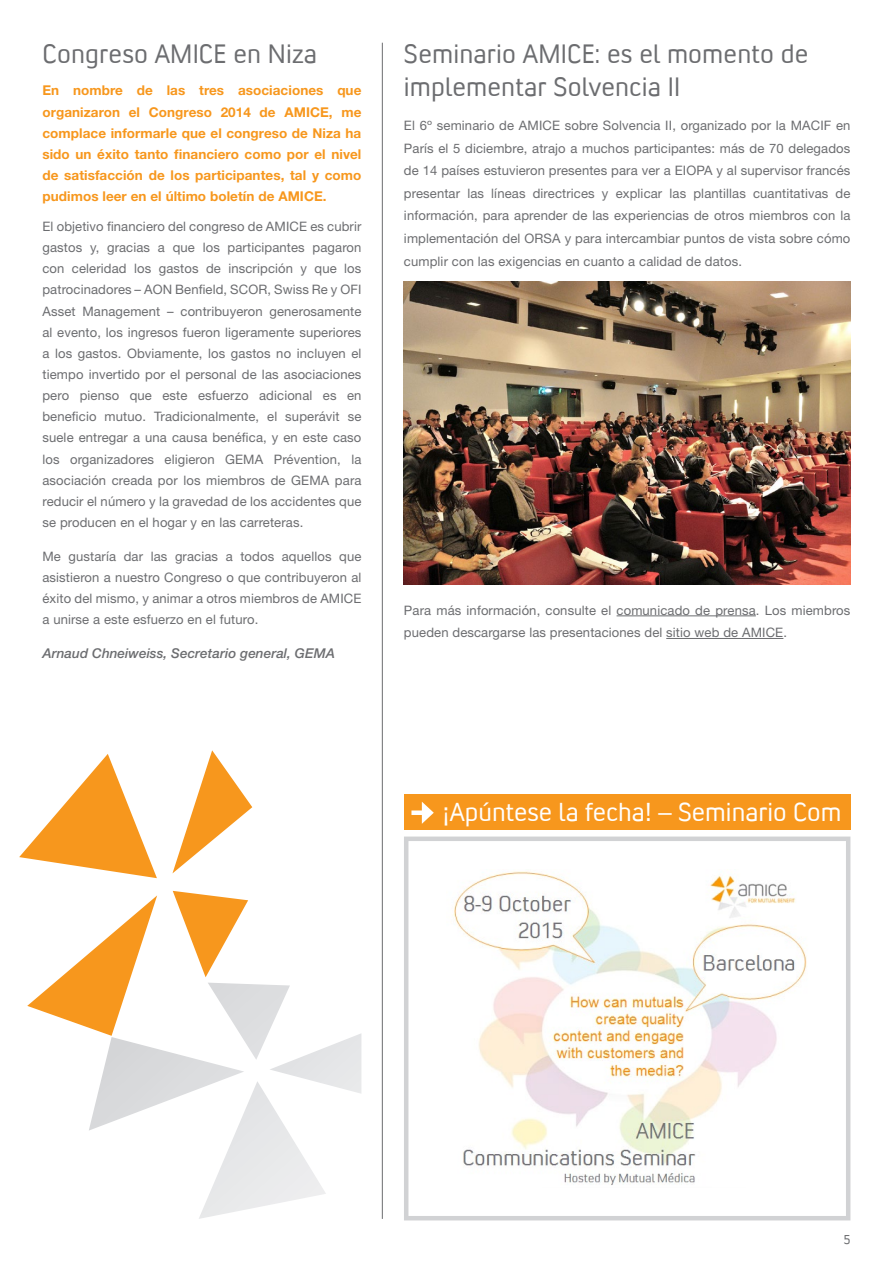
<style>
.page{position:relative;width:893px;height:1263px;background:#fff}
.page>*{position:absolute;margin:0;border:0;box-sizing:border-box;transform-origin:0 0}
.Amice_TITEL{font:27px/33.2px "Convection";letter-spacing:.005em;color:#6c6d70}
.Amice_TITEL-2{font:26.4px "Convection";color:#fff}
.Amice_ORANGE{font:700 13.5px/21.1px "Helvetica Neue LT Std";letter-spacing:.005em;color:#f7971d;text-align:justify}
.Amice_artikel_signat{font:italic 500 13.5px "Helvetica Neue LT Std";letter-spacing:.005em;color:#6c6d70}
.Amice_body_copy{font:13.05px/21.1px "Helvetica Neue LT Std";letter-spacing:.01em;color:#6c6d70;text-align:justify}
.t1{font:13.05px "Convection";color:#6c6d70}
</style>
<div class="page">
<hr style="left:617px;top:615px;width:139px;height:1px;background:#6c6d70">
<hr style="left:666px;top:638px;width:117px;height:1px;background:#6c6d70">
<img style="left:453px;top:871px;width:354px;height:314px">
<div style="left:404px;top:794px;width:446px;height:35px;background:#f7971d"></div>
<div style="left:411px;top:810px;width:15px;height:5px;background:#fff"></div>
<svg style="left:422px;top:802px;width:12px;height:22px"></svg>
<div style="left:404px;top:836px;width:446px;height:384px;border:4px solid #d1d2d4"></div>
<img style="left:404px;top:281px;width:446px;height:303px">
<hr style="left:382px;top:43px;width:1px;height:1176px;background:#6c6d70">
<svg style="left:19px;top:754px;width:138px;height:124px"></svg>
<svg style="left:172px;top:750px;width:80px;height:123px"></svg>
<svg style="left:27px;top:891px;width:334px;height:328px"></svg>
<p class="Amice_TITEL" style="left:42px;top:36px;width:276px">Congreso AMICE en Niza</p>
<p class="Amice_ORANGE" style="left:42px;top:80px;width:320px">En nombre de las tres asociaciones que organizaron el Congreso 2014 de AMICE, me complace informarle que el congreso de Niza ha sido un éxito tanto financiero como por el nivel de satisfacción de los participantes, tal y como pudimos leer en el último boletín de AMICE.</p>
<p class="Amice_body_copy" style="left:42px;top:215px;width:321px">El objetivo financiero del congreso de AMICE es cubrir gastos y, gracias a que los participantes pagaron con celeridad los gastos de inscripción y que los patrocinadores – AON Benfield, SCOR, Swiss Re y OFI Asset Management – contribuyeron generosamente al evento, los ingresos fueron ligeramente superiores a los gastos. Obviamente, los gastos no incluyen el tiempo invertido por el personal de las asociaciones pero pienso que este esfuerzo adicional es en beneficio mutuo. Tradicionalmente, el superávit se suele entregar a una causa benéfica, y en este caso los organizadores eligieron GEMA Prévention, la asociación creada por los miembros de GEMA para reducir el número y la gravedad de los accidentes que se producen en el hogar y en las carreteras.</p>
<p class="Amice_body_copy" style="left:42px;top:545px;width:321px">Me gustaría dar las gracias a todos aquellos que asistieron a nuestro Congreso o que contribuyeron al éxito del mismo, y animar a otros miembros de AMICE a unirse a este esfuerzo en el futuro.</p>
<p class="Amice_artikel_signat" style="left:42px;top:645px;width:294px">Arnaud Chneiweiss, Secretario general, GEMA</p>
<p class="Amice_TITEL" style="left:404px;top:36px;width:406px">Seminario AMICE: es el momento de implementar Solvencia II</p>
<p class="Amice_body_copy" style="left:404px;top:114px;width:448px;line-height:22.6px">El 6º seminario de AMICE sobre Solvencia II, organizado por la MACIF en París el 5 diciembre, atrajo a muchos participantes: más de 70 delegados de 14 países estuvieron presentes para ver a EIOPA y al supervisor francés presentar las líneas directrices y explicar las plantillas cuantitativas de información, para aprender de las experiencias de otros miembros con la implementación del ORSA y para intercambiar puntos de vista sobre cómo cumplir con las exigencias en cuanto a calidad de datos.</p>
<p class="Amice_body_copy" style="left:404px;top:598px;width:448px;line-height:22.6px">Para más información, consulte el comunicado de prensa. Los miembros pueden descargarse las presentaciones del sitio web de AMICE.</p>
<p class="Amice_TITEL-2" style="left:443px;top:796px;width:400px">¡Apúntese la fecha! – Seminario Com</p>
<p class="t1" style="left:844px;top:1231px;width:8px">5</p>
</div>
